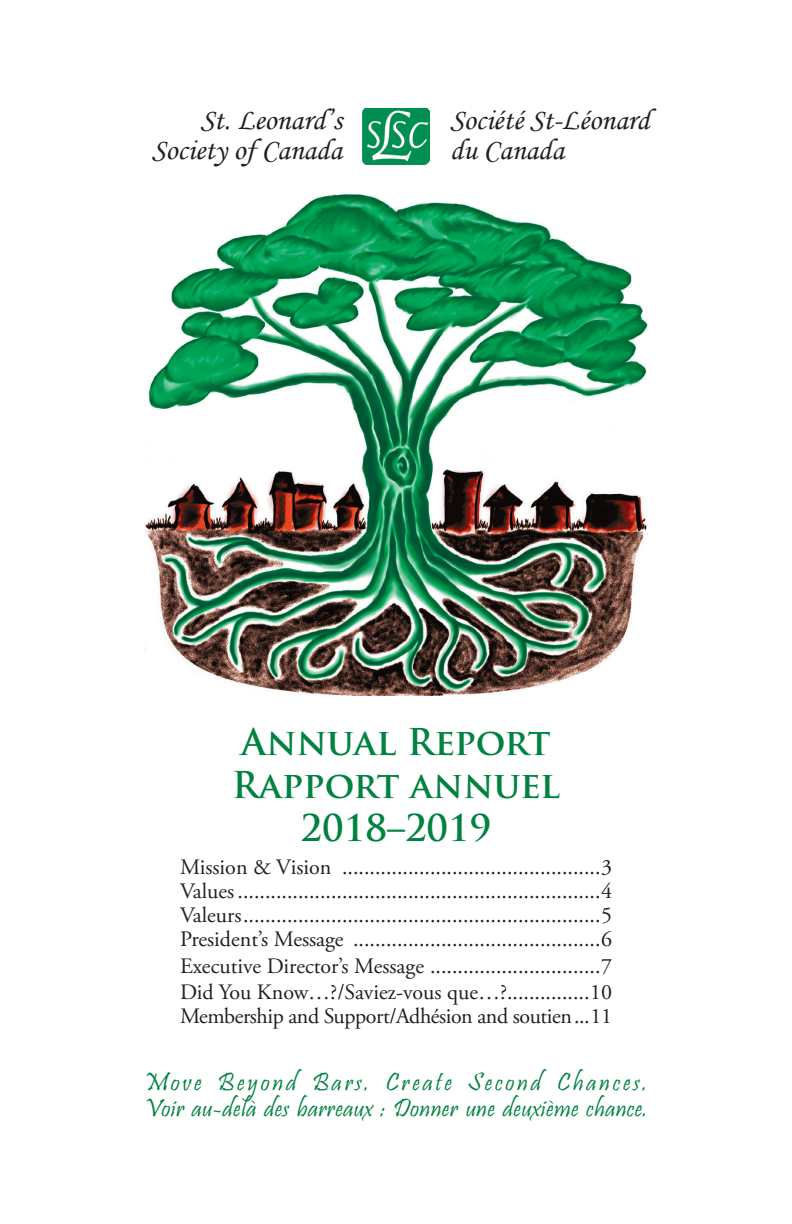
<style>
.page{position:relative;width:792px;height:1224px;background:#fff}
.page>*{position:absolute;margin:0;border:0;box-sizing:border-box;transform-origin:0 0}
.Big_Title{font:700 36px "Trajan Pro";color:#008240}
.Big_Title-2{font:30px/30px "Monotype Corsiva";color:#231f20}
.t1{font:26px "Pristina";letter-spacing:.015em;color:#008240}
.t2{font:26px "Pristina";letter-spacing:.11em;color:#008240}
.Body_text_no_indent{font:22px "Adobe Garamond Pro";color:#231f20}
.Body_text_no_indent-2{font:22px/24px "Adobe Garamond Pro";letter-spacing:-.02em;color:#231f20}
</style>
<div class="page">
<img style="left:362px;top:108px;width:68px;height:56px">
<img style="left:144px;top:194px;width:504px;height:501px">
<p class="Big_Title-2" style="left:152px;top:105px;width:192px;text-align:right">St. Leonard’s<br>Society of Canada</p>
<p class="Big_Title-2" style="left:450px;top:105px;width:201px">Société St‑Léonard du Canada</p>
<p class="Big_Title" style="left:241px;top:719px;width:311px">Annual Report</p>
<p class="Big_Title" style="left:232px;top:763px;width:330px">Rapport annuel</p>
<p class="Big_Title" style="left:301px;top:806px;width:192px">2018–2019</p>
<p class="Body_text_no_indent" style="left:180px;top:854px;width:433px">Mission &amp; Vision ...............................................3</p>
<p class="Body_text_no_indent" style="left:180px;top:878px;width:433px">Values..................................................................4</p>
<p class="Body_text_no_indent" style="left:180px;top:902px;width:433px">Valeurs.................................................................5</p>
<p class="Body_text_no_indent" style="left:180px;top:926px;width:433px">President’s Message .............................................6</p>
<p class="Body_text_no_indent" style="left:180px;top:952px;width:433px">Executive Director’s Message ...............................7</p>
<p class="Body_text_no_indent-2" style="left:180px;top:981px;width:433px">Did You Know…?/Saviez-vous que…?...............10<br>Membership and Support/Adhésion and soutien...11</p>
<p class="t2" style="left:144px;top:1068px;width:505px">Move Beyond Bars. Create Second Chances.</p>
<p class="t1" style="left:144px;top:1094px;width:506px">Voir au-delà des barreaux : Donner une deuxième chance.</p>
</div>
